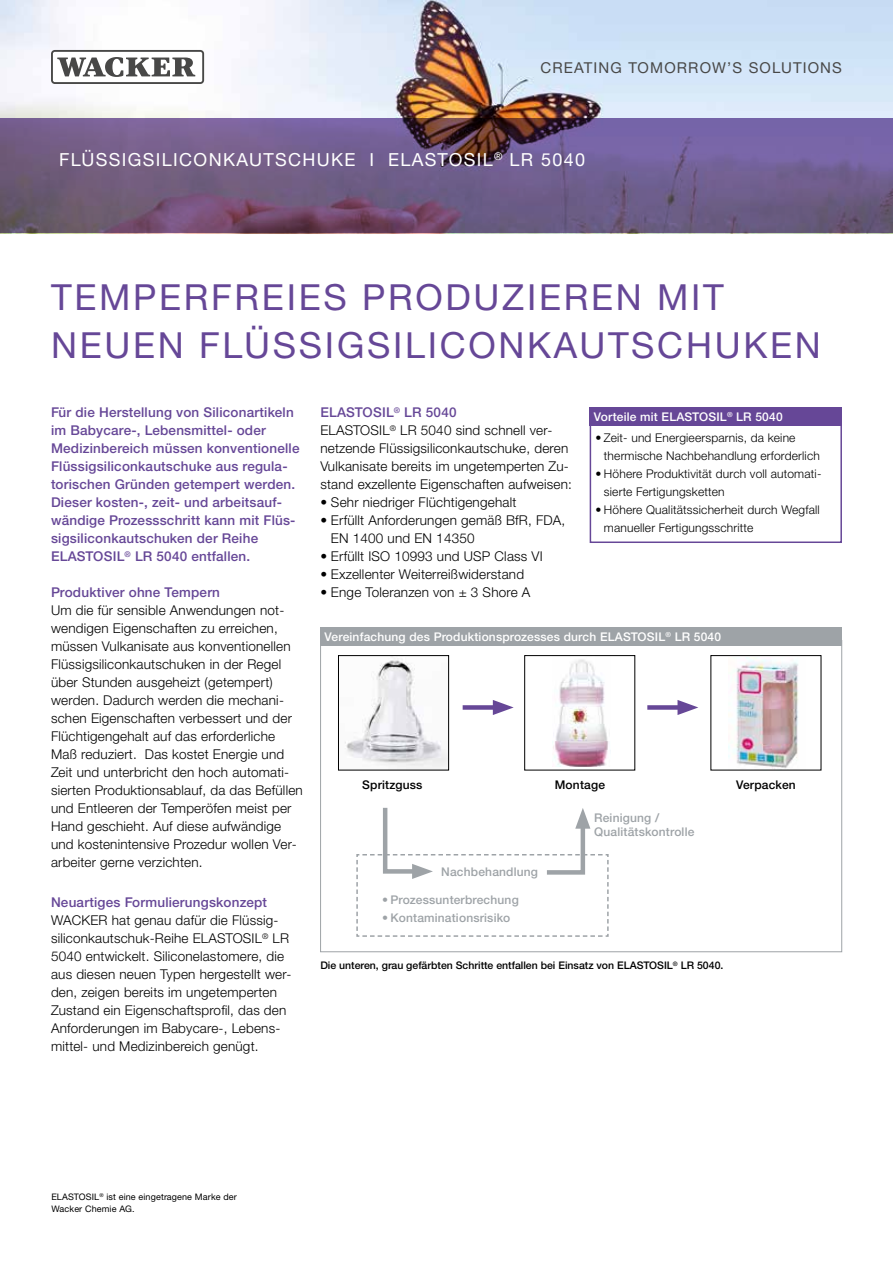
<style>
.page{position:relative;width:893px;height:1263px;background:#fff}
.page>*{position:absolute;margin:0;border:0;box-sizing:border-box;transform-origin:0 0}
.t1{font:36px/48px "Neue Helveticafor WACKER 55";letter-spacing:.075em;color:#664797}
.t2{font:18px "Neue Helveticafor WACKER 55";letter-spacing:.075em;color:#fff}
.t3{font:15px "Neue Helveticafor WACKER 55";letter-spacing:.075em;color:#484847}
.t4{font:13.5px/18px "Neue Helveticafor WACKER 45";letter-spacing:.015em;color:#000}
.t5{font:13.5px/18px "Neue Helveticafor WACKER 65";letter-spacing:.015em;color:#664797}
.t6{font:12px/18px "Neue Helveticafor WACKER 45";letter-spacing:.015em;color:#000}
.t7{font:12px "Neue Helveticafor WACKER 65";letter-spacing:.015em;color:#fff}
.t8{font:12px/14.4px "Neue Helveticafor WACKER 65";letter-spacing:.015em;color:#9ea3a7}
.t9{font:12px "Neue Helveticafor WACKER 65";letter-spacing:.015em;color:#000}
.t10{font:10.5px "Neue Helveticafor WACKER 65";color:#000}
.t11{font:9px/12px "Neue Helveticafor WACKER 55";letter-spacing:.015em;color:#000}
</style>
<div class="page">
<img style="left:0;top:0;width:893px;height:119px">
<div style="left:590px;top:419px;width:252px;height:124px;border:2px solid #664797"></div>
<div style="left:590px;top:408px;width:252px;height:18px;background:#664797"></div>
<svg style="left:51px;top:50px;width:153px;height:34px"></svg>
<div style="left:53px;top:52px;width:149px;height:30px;background:#fff;border-radius:2px"></div>
<svg style="left:57px;top:57px;width:138px;height:20px"></svg>
<svg style="left:0;top:119px;width:893px;height:114px;background:#6e5983"></svg>
<img style="left:345px;top:658px;width:102px;height:110px">
<div style="left:338px;top:655px;width:111px;height:115px;border:1px solid #000"></div>
<img style="left:553px;top:659px;width:56px;height:108px">
<div style="left:524px;top:655px;width:111px;height:115px;border:1px solid #000"></div>
<img style="left:729px;top:657px;width:70px;height:111px">
<div style="left:463px;top:705px;width:38px;height:5px;background:#664797"></div>
<svg style="left:493px;top:700px;width:21px;height:15px"></svg>
<div style="left:647px;top:705px;width:39px;height:5px;background:#664797"></div>
<svg style="left:677px;top:700px;width:21px;height:15px"></svg>
<div style="left:320px;top:627px;width:522px;height:18px;background:#9ea3a7"></div>
<svg style="left:356px;top:807px;width:253px;height:130px"></svg>
<p class="t3" style="left:540px;top:58px;width:303px">CREATING TOMORROW’S SOLUTIONS</p>
<h2 class="t2" style="left:59px;top:148px;width:528px">FLÜSSIGSILICONKAUTSCHUKE I ELASTOSIL<sup>®</sup> LR 5040</h2>
<h1 class="t1" style="left:51px;top:273px;width:771px">TEMPERFREIES PRODUZIEREN MIT<br>NEUEN FLÜSSIGSILICONKAUTSCHUKEN</h1>
<p class="t5" style="left:51px;top:404px;width:250px">Für die Herstellung von Siliconartikeln im Babycare-, Lebensmittel- oder Medizinbereich müssen konventionelle Flüssigsiliconkautschuke aus regula&shy;torischen Gründen getempert werden.<br>Dieser kosten-, zeit- und arbeitsauf&shy;wändige Prozessschritt kann mit Flüs&shy;sigsiliconkautschuken der Reihe ELASTOSIL<sup>®</sup> LR 5040 entfallen.</p>
<p class="t5" style="left:51px;top:584px;width:170px">Produktiver ohne Tempern</p>
<p class="t4" style="left:51px;top:602px;width:253px">Um die für sensible Anwendungen not&shy;wendigen Eigenschaften zu erreichen, müssen Vulkanisate aus konventionellen Flüssigsiliconkautschuken in der Regel über Stunden ausgeheizt (getempert) werden. Dadurch werden die mechani&shy;schen Eigenschaften verbessert und der Flüchtigengehalt auf das erforderliche Maß reduziert. Das kostet Energie und Zeit und unterbricht den hoch automati&shy;sierten Produktionsablauf, da das Befüllen und Entleeren der Temperöfen meist per Hand geschieht. Auf diese aufwändige und kostenintensive Prozedur wollen Ver&shy;arbeiter gerne verzichten.</p>
<p class="t5" style="left:51px;top:893px;width:218px">Neuartiges Formulierungskonzept</p>
<p class="t4" style="left:51px;top:911px;width:242px">WACKER hat genau dafür die Flüssig&shy;siliconkautschuk-Reihe ELASTOSIL<sup>®</sup> LR 5040 entwickelt. Siliconelastomere, die aus diesen neuen Typen hergestellt wer&shy;den, zeigen bereits im ungetemperten Zustand ein Eigenschaftsprofil, das den Anforderungen im Babycare-, Lebens&shy;mittel- und Medizinbereich genügt.</p>
<p class="t5" style="left:320px;top:404px;width:138px">ELASTOSIL<sup>®</sup> LR 5040</p>
<p class="t4" style="left:320px;top:421px;width:253px">ELASTOSIL<sup>®</sup> LR 5040 sind schnell ver&shy;netzende Flüssigsiliconkautschuke, deren Vulkanisate bereits im ungetemperten Zu&shy;stand exzellente Eigenschaften aufweisen:</p>
<p class="t4" style="left:320px;top:493px;width:198px">• Sehr niedriger Flüchtigengehalt</p>
<p class="t4" style="left:331px;top:511px;width:236px;text-indent:-11px">• Erfüllt Anforderungen gemäß BfR, FDA,<br>EN 1400 und EN 14350</p>
<p class="t4" style="left:320px;top:547px;width:224px">• Erfüllt ISO 10993 und USP Class VI</p>
<p class="t4" style="left:320px;top:565px;width:205px">• Exzellenter Weiterreißwiderstand</p>
<p class="t4" style="left:320px;top:583px;width:212px">• Enge Toleranzen von ± 3 Shore A</p>
<p class="t7" style="left:594px;top:409px;width:190px">Vorteile mit ELASTOSIL<sup>®</sup> LR 5040</p>
<p class="t6" style="left:604px;top:429px;width:217px;text-indent:-9px">• Zeit- und Energieersparnis, da keine thermische Nachbehandlung erforderlich</p>
<p class="t6" style="left:604px;top:465px;width:219px;text-indent:-9px">• Höhere Produktivität durch voll automati&shy;sierte Fertigungsketten</p>
<p class="t6" style="left:604px;top:501px;width:217px;text-indent:-9px">• Höhere Qualitätssicherheit durch Wegfall manueller Fertigungsschritte</p>
<p class="t7" style="left:325px;top:629px;width:398px">Vereinfachung des Produktionsprozesses durch ELASTOSIL<sup>®</sup> LR 5040</p>
<p class="t9" style="left:362px;top:777px;width:62px">Spritzguss</p>
<p class="t9" style="left:555px;top:777px;width:52px">Montage</p>
<p class="t9" style="left:736px;top:777px;width:61px">Verpacken</p>
<p class="t8" style="left:594px;top:810px;width:102px">Reinigung /<br>Qualitätskontrolle</p>
<p class="t8" style="left:441px;top:864px;width:98px">Nachbehandlung</p>
<p class="t8" style="left:382px;top:893px;width:138px">• Prozessunterbrechung</p>
<p class="t8" style="left:382px;top:911px;width:130px">• Kontaminationsrisiko</p>
<p class="t10" style="left:320px;top:959px;width:405px">Die unteren, grau gefärbten Schritte entfallen bei Einsatz von ELASTOSIL<sup>®</sup> LR 5040.</p>
<p class="t11" style="left:51px;top:1191px;width:187px">ELASTOSIL<sup>®</sup> ist eine eingetragene Marke der<br>Wacker Chemie AG.</p>
</div>
